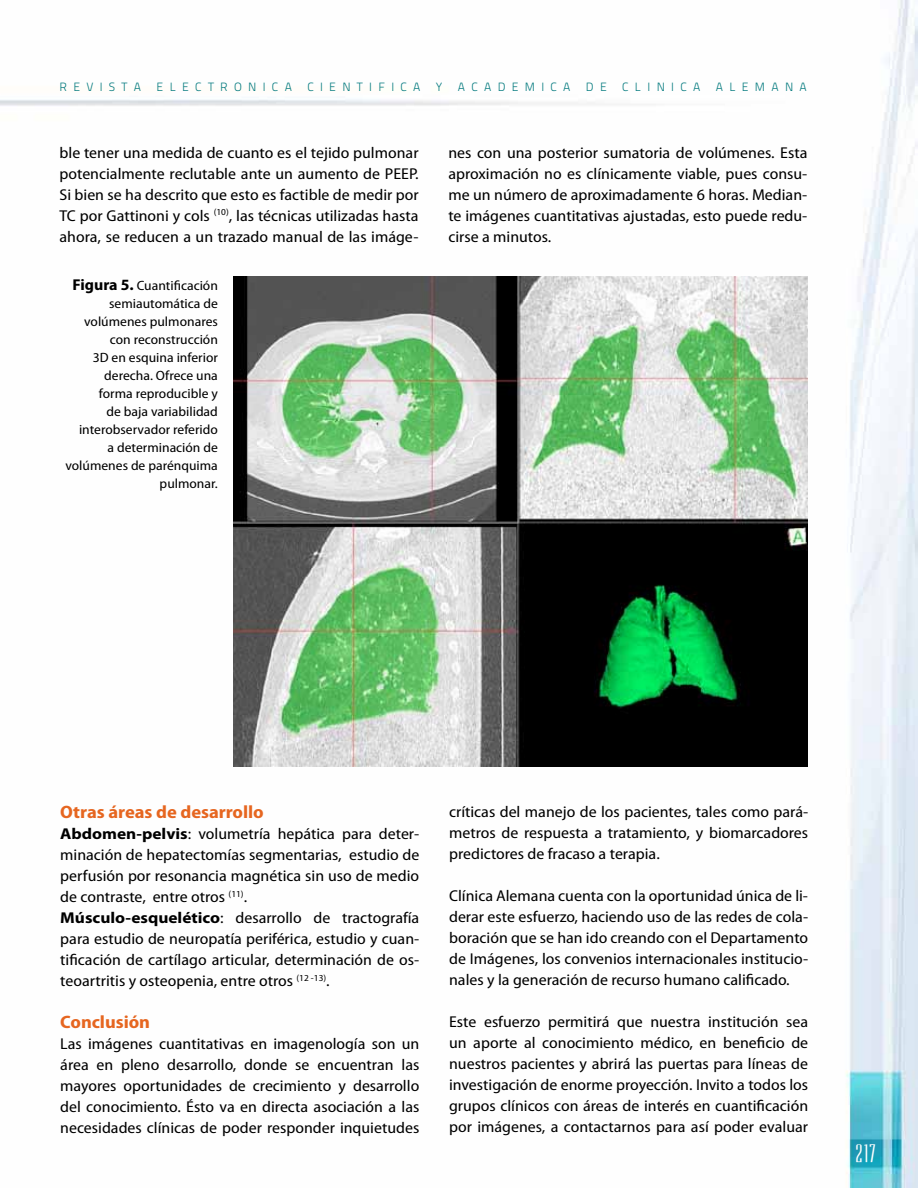
<style>
.page{position:relative;width:918px;height:1188px;background:#fff}
.page>*{position:absolute;margin:0;border:0;box-sizing:border-box;transform-origin:0 0}
.t1{font:21px "Ultra Condensed Sans Serif";color:#fff}
.t2{font:700 semi-condensed 18px "Myriad Pro";color:#e66620;scale:1.1 1}
.t3{font:semi-condensed 15.75px/21px "Myriad Pro";color:#000;text-align:justify;scale:1.1 1}
.t4{font:semi-condensed 13.5px/18px "Myriad Pro";color:#000;text-align:right;scale:1.1 1}
.t5{font:12px "Titillium Text 14 L 250 wt";letter-spacing:.525em;color:#00787c}
.s1{font-weight:700;font-size:15.75px}
.s2{font-weight:700;font-stretch:normal}
</style>
<div class="page">
<img style="left:0;top:0;width:918px;height:1188px">
<img style="left:233px;top:277px;width:574px;height:490px">
<p class="t5" style="left:60px;top:79px;width:83px">REVISTA</p>
<p class="t5" style="left:157px;top:79px;width:137px">ELECTRONICA</p>
<p class="t5" style="left:307px;top:79px;width:115px">CIENTIFICA</p>
<p class="t5" style="left:436px;top:79px;width:8px">Y</p>
<p class="t5" style="left:458px;top:79px;width:114px">ACADEMICA</p>
<p class="t5" style="left:586px;top:79px;width:22px">D E</p>
<p class="t5" style="left:622px;top:79px;width:80px">CLINICA</p>
<p class="t5" style="left:716px;top:79px;width:93px">ALEMANA</p>
<p class="t3" style="left:60px;top:142px;width:328px">ble tener una medida de cuanto es el tejido pulmonar potencialmente reclutable ante un aumento de PEEP.<br>Si bien se ha descrito que esto es factible de medir por TC por Gattinoni y cols <sup>(10)</sup>, las técnicas utilizadas hasta ahora, se reducen a un trazado manual de las imáge-</p>
<p class="t3" style="left:448px;top:142px;width:328px">nes con una posterior sumatoria de volúmenes. Esta aproximación no es clínicamente viable, pues consu&shy;me un número de aproximadamente 6 horas. Median&shy;te imágenes cuantitativas ajustadas, esto puede redu&shy;cirse a minutos.</p>
<p class="t4" style="left:65px;top:276px;width:140px"><span class="s1">Figura 5.</span> Cuantificación semiautomática de volúmenes pulmonares con reconstrucción<br>3D en esquina inferior derecha. Ofrece una<br>forma reproducible y<br>de baja variabilidad interobservador referido<br>a determinación de volúmenes de parénquima pulmonar.</p>
<p class="t2" style="left:60px;top:801px;width:187px">Otras áreas de desarrollo</p>
<p class="t3" style="left:60px;top:823px;width:328px;text-align:left"><span class="s2">Abdomen-pelvis</span>: volumetría hepática para deter&shy;minación de hepatectomías segmentarias, estudio de perfusión por resonancia magnética sin uso de medio de contraste, entre otros <sup>(11)</sup>.<br><span class="s2">Músculo-esquelético</span>: desarrollo de tractografía para estudio de neuropatía periférica, estudio y cuan&shy;tificación de cartílago articular, determinación de os&shy;teoartritis y osteopenia, entre otros <sup>(12</sup> <sup>-13)</sup>.</p>
<p class="t2" style="left:60px;top:1011px;width:83px">Conclusión</p>
<p class="t3" style="left:60px;top:1033px;width:328px">Las imágenes cuantitativas en imagenología son un área en pleno desarrollo, donde se encuentran las mayores oportunidades de crecimiento y desarrollo del conocimiento. Ésto va en directa asociación a las necesidades clínicas de poder responder inquietudes</p>
<p class="t3" style="left:449px;top:801px;width:328px">críticas del manejo de los pacientes, tales como pará&shy;metros de respuesta a tratamiento, y biomarcadores predictores de fracaso a terapia.</p>
<p class="t3" style="left:449px;top:885px;width:328px">Clínica Alemana cuenta con la oportunidad única de li&shy;derar este esfuerzo, haciendo uso de las redes de cola&shy;boración que se han ido creando con el Departamento de Imágenes, los convenios internacionales institucio&shy;nales y la generación de recurso humano calificado.</p>
<p class="t3" style="left:449px;top:1011px;width:328px">Este esfuerzo permitirá que nuestra institución sea un aporte al conocimiento médico, en beneficio de nuestros pacientes y abrirá las puertas para líneas de investigación de enorme proyección. Invito a todos los grupos clínicos con áreas de interés en cuantificación por imágenes, a contactarnos para así poder evaluar</p>
<h1 class="t1" style="left:855px;top:1140px;width:23px">217</h1>
</div>
